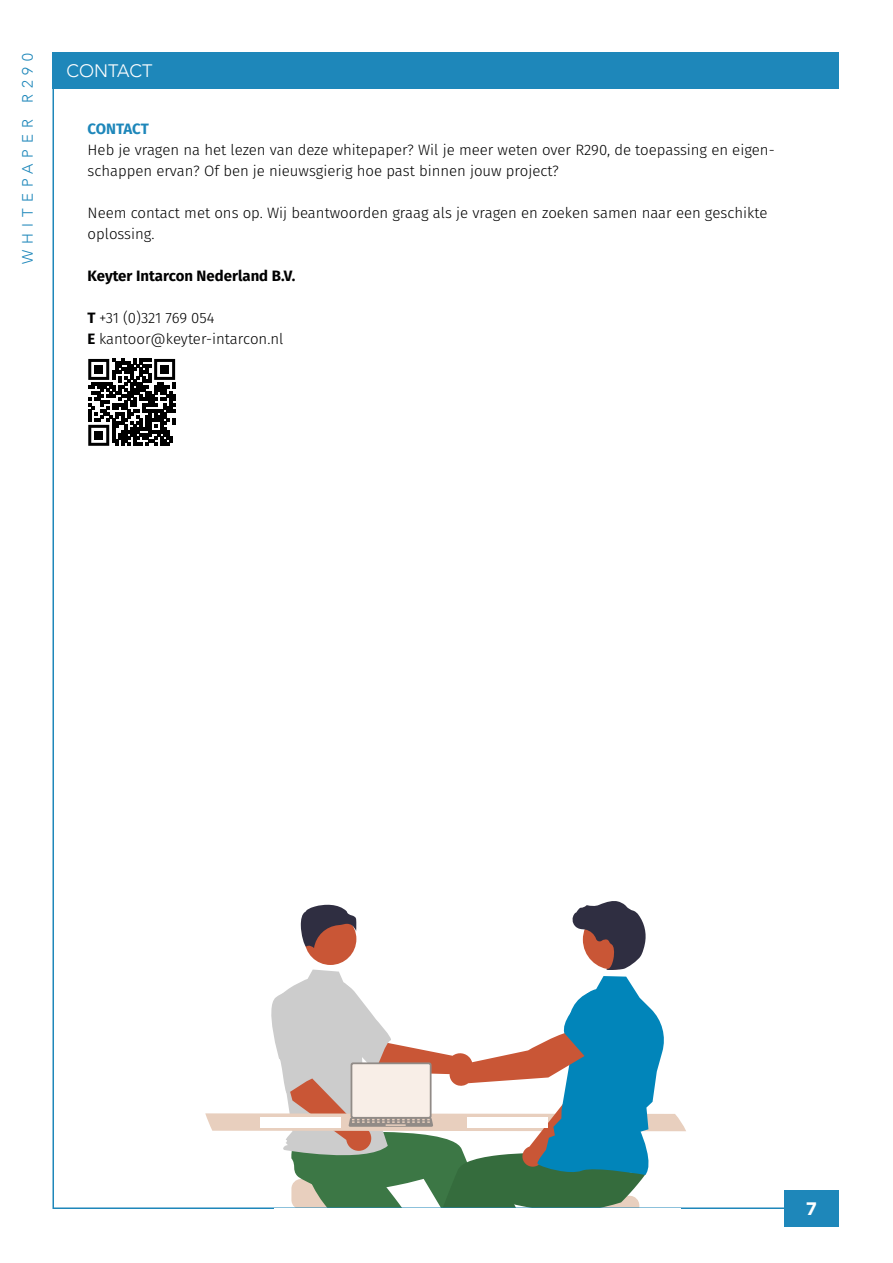
<style>
.page{position:relative;width:893px;height:1263px;background:#fff}
.page>*{position:absolute;margin:0;border:0;box-sizing:border-box;transform-origin:0 0}
.t1{font:300 18px "Avenir";color:#fff}
.t2{font:900 18px "Avenir";color:#fff}
.t3{font:300 15px/21px "Fira Sans";color:#000001}
.t4{font:700 15px "Fira Sans";color:#000001}
.t5{font:300 15px "Avenir";letter-spacing:.4em;color:#1e87ba}
.t6{font:700 15px "Fira Sans";letter-spacing:-.01em;color:#1e87ba}
.s1{font-weight:700}
</style>
<div class="page">
<svg style="left:205px;top:901px;width:481px;height:306px"></svg>
<hr style="left:386px;top:1124px;width:20px;height:2px;background:#e8cfbe">
<div style="left:784px;top:1191px;width:55px;height:36px;background:#1e87ba"></div>
<hr style="left:52px;top:53px;width:2px;height:1156px;background:#1e87ba">
<hr style="left:54px;top:1207px;width:730px;height:2px;background:#1e87ba">
<div style="left:52px;top:53px;width:787px;height:36px;background:#1e87ba"></div>
<svg style="left:88px;top:359px;width:87px;height:87px"></svg>
<div style="left:94px;top:365px;width:9px;height:9px;background:#000"></div>
<div style="left:160px;top:365px;width:9px;height:9px;background:#000"></div>
<div style="left:94px;top:431px;width:9px;height:9px;background:#000"></div>
<p class="t5" style="left:18px;top:264px;width:212px;rotate:-90deg">WHITEPAPER R290</p>
<p class="t1" style="left:66px;top:59px;width:88px">CONTACT</p>
<p class="t6" style="left:88px;top:116px;width:63px">CONTACT</p>
<p class="t3" style="left:88px;top:139px;width:689px">Heb je vragen na het lezen van deze whitepaper? Wil je meer weten over R290, de toepassing en eigen&shy;schappen ervan? Of ben je nieuwsgierig hoe past binnen jouw project?</p>
<p class="t3" style="left:88px;top:202px;width:681px">Neem contact met ons op. Wij beantwoorden graag als je vragen en zoeken samen naar een geschikte oplossing.</p>
<p class="t4" style="left:88px;top:263px;width:209px">Keyter Intarcon Nederland B.V.</p>
<p class="t3" style="left:88px;top:307px;width:197px"><span class="s1">T</span> +31 (0)321 769 054<br><span class="s1">E</span> kantoor@keyter-intarcon.nl</p>
<p class="t2" style="left:806px;top:1197px;width:12px">7</p>
</div>
